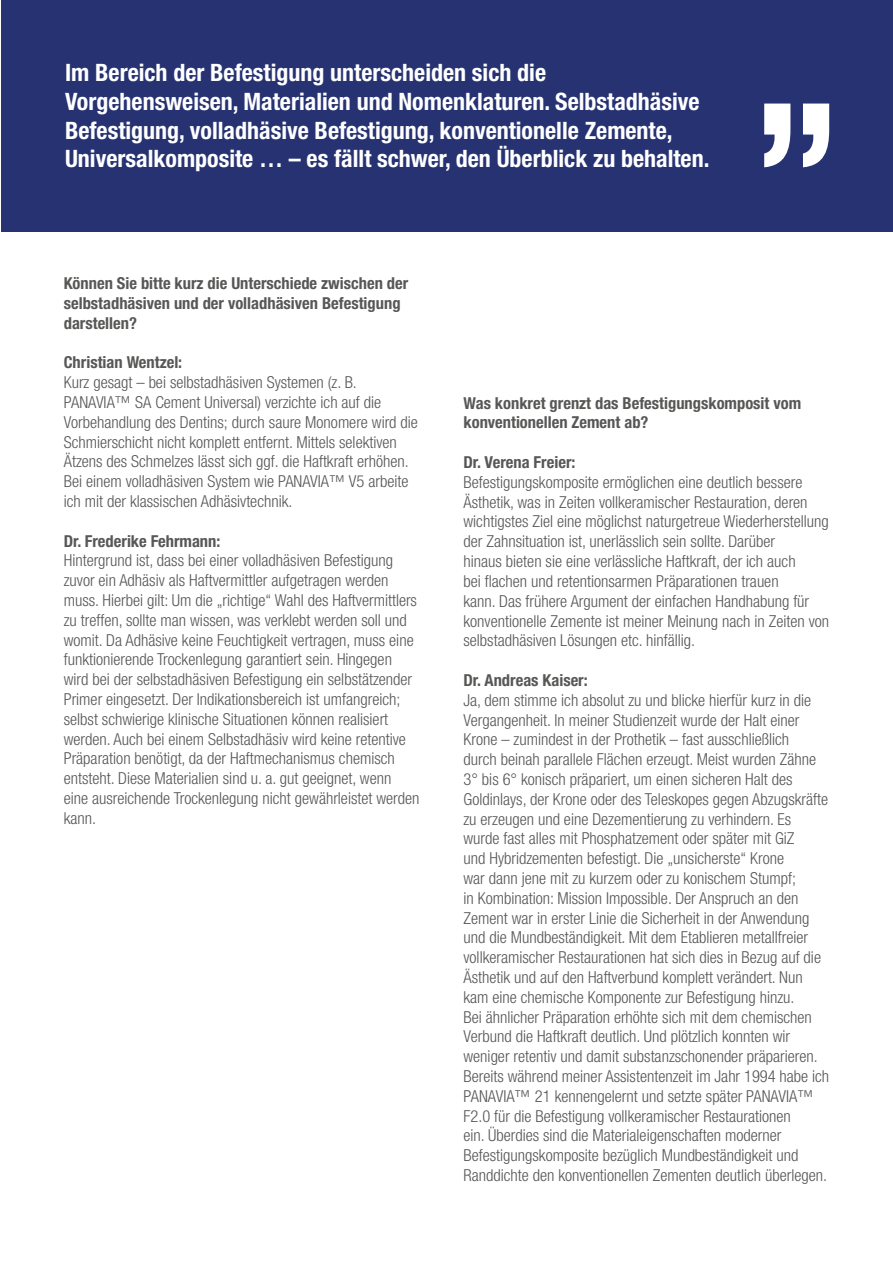
<style>
.page{position:relative;width:893px;height:1263px;background:#fff}
.page>*{position:absolute;margin:0;border:0;box-sizing:border-box;transform-origin:0 0}
.t1{font:700 condensed 24px/28.8px "Helvetica Neue LT Std";color:#fff}
.t2{font:300 condensed 16.5px/19.8px "Helvetica Neue LT Std";color:#575756}
.t3{font:700 condensed 16.5px/19.8px "Helvetica Neue LT Std";color:#575756}
</style>
<div class="page">
<div style="left:1px;top:0;width:892px;height:231px;background:#263272"></div>
<svg style="left:764px;top:104px;width:65px;height:63px"></svg>
<p class="t1" style="left:65px;top:58px;width:646px">Im Bereich der Befestigung unterscheiden sich die Vorgehensweisen, Materialien und Nomenklaturen. Selbstadhäsive Befestigung, volladhäsive Befestigung, konventionelle Zemente, Universalkomposite … – es fällt schwer, den Überblick zu behalten.</p>
<p class="t3" style="left:64px;top:273px;width:346px">Können Sie bitte kurz die Unterschiede zwischen der selbstadhäsiven und der volladhäsiven Befestigung darstellen?</p>
<p class="t3" style="left:64px;top:352px;width:120px">Christian Wentzel:</p>
<p class="t2" style="left:64px;top:372px;width:356px">Kurz gesagt – bei selbstadhäsiven Systemen (z. B.<br>PANAVIA™ SA Cement Universal) verzichte ich auf die Vorbehandlung des Dentins; durch saure Monomere wird die Schmierschicht nicht komplett entfernt. Mittels selektiven Ätzens des Schmelzes lässt sich ggf. die Haftkraft erhöhen.<br>Bei einem volladhäsiven System wie PANAVIA™ V5 arbeite ich mit der klassischen Adhäsivtechnik.</p>
<p class="t3" style="left:64px;top:530px;width:158px">Dr. Frederike Fehrmann:</p>
<p class="t2" style="left:64px;top:550px;width:357px">Hintergrund ist, dass bei einer volladhäsiven Befestigung zuvor ein Adhäsiv als Haftvermittler aufgetragen werden muss. Hierbei gilt: Um die „richtige“ Wahl des Haftvermittlers zu treffen, sollte man wissen, was verklebt werden soll und womit. Da Adhäsive keine Feuchtigkeit vertragen, muss eine funktionierende Trockenlegung garantiert sein. Hingegen wird bei der selbstadhäsiven Befestigung ein selbstätzender Primer eingesetzt. Der Indikationsbereich ist umfangreich; selbst schwierige klinische Situationen können realisiert werden. Auch bei einem Selbstadhäsiv wird keine retentive Präparation benötigt, da der Haftmechanismus chemisch entsteht. Diese Materialien sind u. a. gut geeignet, wenn eine ausreichende Trockenlegung nicht gewährleistet werden kann.</p>
<p class="t3" style="left:463px;top:393px;width:339px">Was konkret grenzt das Befestigungskomposit vom konventionellen Zement ab?</p>
<p class="t3" style="left:463px;top:452px;width:113px">Dr. Verena Freier:</p>
<p class="t2" style="left:463px;top:472px;width:367px">Befestigungskomposite ermöglichen eine deutlich bessere Ästhetik, was in Zeiten vollkeramischer Restauration, deren wichtigstes Ziel eine möglichst naturgetreue Wiederherstellung der Zahnsituation ist, unerlässlich sein sollte. Darüber<br>hinaus bieten sie eine verlässliche Haftkraft, der ich auch<br>bei flachen und retentionsarmen Präparationen trauen<br>kann. Das frühere Argument der einfachen Handhabung für konventionelle Zemente ist meiner Meinung nach in Zeiten von selbstadhäsiven Lösungen etc. hinfällig.</p>
<p class="t3" style="left:463px;top:670px;width:126px">Dr. Andreas Kaiser:</p>
<p class="t2" style="left:463px;top:690px;width:367px">Ja, dem stimme ich absolut zu und blicke hierfür kurz in die Vergangenheit. In meiner Studienzeit wurde der Halt einer Krone – zumindest in der Prothetik – fast ausschließlich<br>durch beinah parallele Flächen erzeugt. Meist wurden Zähne 3° bis 6° konisch präpariert, um einen sicheren Halt des Goldinlays, der Krone oder des Teleskopes gegen Abzugskräfte zu erzeugen und eine Dezementierung zu verhindern. Es wurde fast alles mit Phosphatzement oder später mit GiZ<br>und Hybridzementen befestigt. Die „unsicherste“ Krone<br>war dann jene mit zu kurzem oder zu konischem Stumpf;<br>in Kombination: Mission Impossible. Der Anspruch an den Zement war in erster Linie die Sicherheit in der Anwendung und die Mundbeständigkeit. Mit dem Etablieren metallfreier vollkeramischer Restaurationen hat sich dies in Bezug auf die Ästhetik und auf den Haftverbund komplett verändert. Nun kam eine chemische Komponente zur Befestigung hinzu.<br>Bei ähnlicher Präparation erhöhte sich mit dem chemischen Verbund die Haftkraft deutlich. Und plötzlich konnten wir weniger retentiv und damit substanzschonender präparieren.<br>Bereits während meiner Assistentenzeit im Jahr 1994 habe ich PANAVIA™ 21 kennengelernt und setzte später PANAVIA™ F2.0 für die Befestigung vollkeramischer Restaurationen<br>ein. Überdies sind die Materialeigenschaften moderner Befestigungskomposite bezüglich Mundbeständigkeit und Randdichte den konventionellen Zementen deutlich überlegen.</p>
</div>
